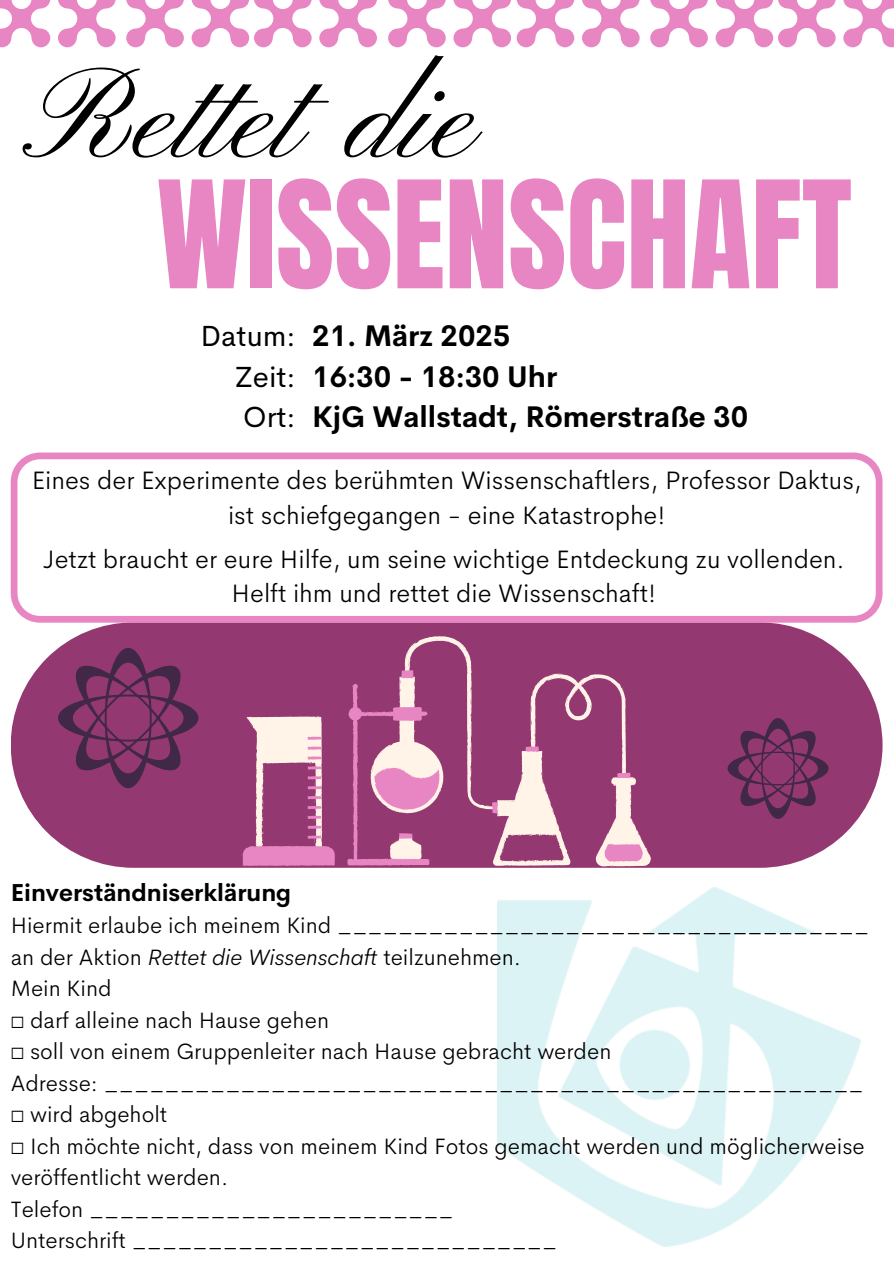
<style>
.page{position:relative;width:894px;height:1264px;background:#fff}
.page>*{position:absolute;margin:0;border:0;box-sizing:border-box;transform-origin:0 0}
.t1{font:131.1px "Pinyon Script";color:#000}
.t2{font:126.6px "Anton";color:#e885c3}
.t3{font:700 29.25px/40.5px "Cerebri Sans";color:#000}
.t4{font:29.25px/40.5px "Cerebri Sans";color:#000;text-align:justify}
.t5{font:300 25.5px/34.8px "Cerebri Sans";color:#000;text-align:center}
.t6{font:700 24px "Cerebri Sans";color:#000}
.t7{font:300 22.5px/31.5px "Cerebri Sans";color:#000}
.s1{font-style:italic}
.s2{font-family:"Free Mono";font-weight:400}
</style>
<div class="page">
<svg style="left:11px;top:622px;width:871px;height:245px;background:#a35486"></svg>
<svg style="left:58px;top:648px;width:140px;height:140px;background:#7c3365"></svg>
<svg style="left:727px;top:718px;width:101px;height:101px;background:#7d3366"></svg>
<div style="left:246px;top:636px;width:404px;height:230px;background:#943872"></div>
<svg style="left:630px;top:684px;width:12px;height:178px;background:#a95888"></svg>
<svg style="left:242px;top:670px;width:388px;height:196px;background:#af628f"></svg>
<svg style="left:0;top:0;width:50px;height:47px"></svg>
<svg style="left:58px;top:0;width:57px;height:47px"></svg>
<svg style="left:126px;top:0;width:58px;height:47px"></svg>
<svg style="left:191px;top:0;width:120px;height:47px"></svg>
<svg style="left:319px;top:0;width:57px;height:47px"></svg>
<svg style="left:388px;top:0;width:57px;height:47px"></svg>
<svg style="left:453px;top:0;width:57px;height:47px"></svg>
<svg style="left:516px;top:0;width:58px;height:47px"></svg>
<svg style="left:582px;top:0;width:57px;height:47px"></svg>
<svg style="left:650px;top:0;width:57px;height:47px"></svg>
<svg style="left:715px;top:0;width:120px;height:47px"></svg>
<svg style="left:843px;top:0;width:50px;height:47px"></svg>
<svg style="left:11px;top:452px;width:870px;height:170px"></svg>
<img style="left:497px;top:887px;width:363px;height:359px">
<p class="t1" style="left:42px;top:44px;width:440px">Ret et die</p>
<p class="t2" style="left:157px;top:144px;width:696px">WISSENSCHAFT</p>
<p class="t4" style="left:235px;top:316px;width:62px;text-indent:-35px">Datum:<br>Zeit:<br>Ort:</p>
<p class="t3" style="left:312px;top:316px;width:437px">21. März 2025<br>16:30 - 18:30 Uhr<br>KjG Wallstadt, Römerstraße 30</p>
<p class="t5" style="left:32px;top:462px;width:831px">Eines der Experimente des berühmten Wissenschaftlers, Professor Daktus, ist schiefgegangen - eine Katastrophe!</p>
<p class="t5" style="left:43px;top:541px;width:803px">Jetzt braucht er eure Hilfe, um seine wichtige Entdeckung zu vollenden.<br>Helft ihm und rettet die Wissenschaft!</p>
<p class="t6" style="left:11px;top:876px;width:282px">Einverständniserklärung</p>
<p class="t7" style="left:11px;top:909px;width:859px">Hiermit erlaube ich meinem Kind ___________________________________ an der Aktion <span class="s1">Rettet die Wissenschaft</span> teilzunehmen.</p>
<p class="t7" style="left:11px;top:972px;width:102px">Mein Kind</p>
<p class="t7" style="left:11px;top:1004px;width:320px"><span class="s2">☐</span> darf alleine nach Hause gehen</p>
<p class="t7" style="left:11px;top:1035px;width:602px"><span class="s2">☐</span> soll von einem Gruppenleiter nach Hause gebracht werden</p>
<h2 class="t7" style="left:11px;top:1067px;width:854px">Adresse: __________________________________________________</h2>
<h1 class="t7" style="left:11px;top:1098px;width:158px"><span class="s2">☐</span> wird abgeholt</h1>
<h4 class="t7" style="left:11px;top:1130px;width:855px"><span class="s2">☐</span> Ich möchte nicht, dass von meinem Kind Fotos gemacht werden und möglicherweise veröffentlicht werden.</h4>
<p class="t7" style="left:11px;top:1193px;width:444px">Telefon ________________________</p>
<p class="t7" style="left:11px;top:1224px;width:548px">Unterschrift ____________________________</p>
</div>
